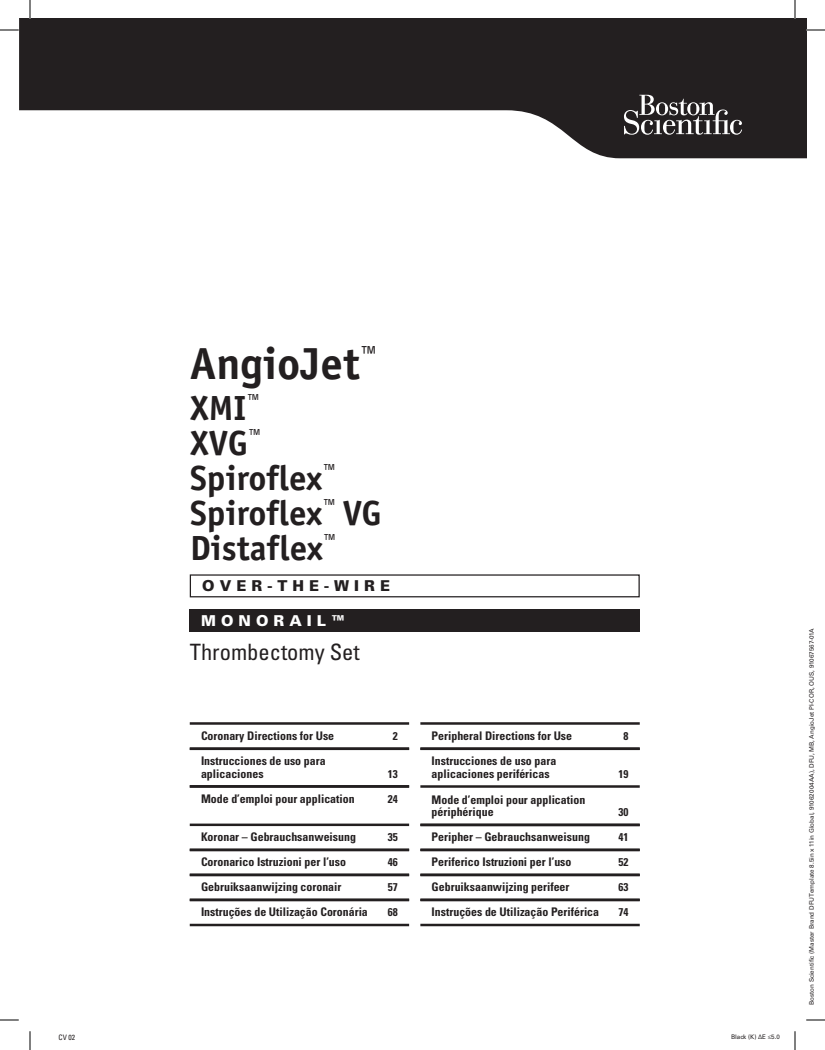
<style>
.page{position:relative;width:825px;height:1050px;background:#fff}
.page>*{position:absolute;margin:0;border:0;box-sizing:border-box;transform-origin:0 0}
.all_product_name{font:700 45px "Officina Sans Std";color:#231f20}
.all_product_name-2{font:700 35px "Officina Sans Std";color:#231f20}
.un_product_descripti{font:condensed 22.5px "Univers LT Std";color:#231f20}
.all_diff_pos{font:900 15px "Univers LT Std";letter-spacing:.335em;color:#231f20}
.all_diff_neg{font:900 15px "Univers LT Std";letter-spacing:.335em;color:#fff}
.un_dfu{font:700 condensed 11.88px/12.5px "Univers LT Std";color:#231f20}
.un_dfu-2{font:700 condensed 11.25px "Univers LT Std";color:#231f20}
.t1{font:condensed 7.5px "Univers LT Std";color:#231f20}
.t2{font:6.25px "Univers LT Std";color:#231f20}
</style>
<div class="page">
<hr style="left:190px;top:785px;width:219px;height:3px;background:#231f20">
<hr style="left:190px;top:824px;width:219px;height:2px;background:#231f20">
<hr style="left:190px;top:849px;width:219px;height:2px;background:#231f20">
<hr style="left:190px;top:874px;width:219px;height:2px;background:#231f20">
<hr style="left:190px;top:899px;width:219px;height:2px;background:#231f20">
<hr style="left:190px;top:924px;width:219px;height:2px;background:#231f20">
<hr style="left:420px;top:785px;width:220px;height:3px;background:#231f20">
<hr style="left:420px;top:824px;width:220px;height:2px;background:#231f20">
<hr style="left:420px;top:849px;width:220px;height:2px;background:#231f20">
<hr style="left:420px;top:874px;width:220px;height:2px;background:#231f20">
<hr style="left:420px;top:899px;width:220px;height:2px;background:#231f20">
<hr style="left:420px;top:924px;width:220px;height:2px;background:#231f20">
<svg style="left:199px;top:597px;width:153px;height:1px"></svg>
<div style="left:190px;top:574px;width:450px;height:23px;border:1px solid #231f20"></div>
<div style="left:190px;top:609px;width:450px;height:23px;background:#231f20"></div>
<hr style="left:190px;top:722px;width:219px;height:3px;background:#231f20">
<hr style="left:190px;top:747px;width:219px;height:3px;background:#231f20">
<hr style="left:420px;top:722px;width:220px;height:3px;background:#231f20">
<hr style="left:420px;top:747px;width:220px;height:3px;background:#231f20">
<svg style="left:19px;top:19px;width:787px;height:139px;fill:#231f20"></svg>
<svg style="left:624px;top:95px;width:118px;height:40px;background:#5a5758"></svg>
<svg style="left:0;top:29px;width:19px;height:2px"></svg>
<svg style="left:806px;top:29px;width:19px;height:2px"></svg>
<svg style="left:0;top:1019px;width:19px;height:2px"></svg>
<svg style="left:806px;top:1019px;width:19px;height:2px"></svg>
<svg style="left:29px;top:0;width:2px;height:19px"></svg>
<svg style="left:29px;top:1031px;width:2px;height:19px"></svg>
<svg style="left:794px;top:0;width:2px;height:19px"></svg>
<svg style="left:794px;top:1031px;width:2px;height:19px"></svg>
<p class="t1" style="left:59px;top:1032px;width:18px">CV 02</p>
<p class="all_product_name" style="left:190px;top:335px;width:190px">AngioJet<sup>™</sup></p>
<p class="all_product_name-2" style="left:190px;top:386px;width:72px">XMI<sup>™</sup></p>
<p class="all_product_name-2" style="left:190px;top:421px;width:74px">XVG<sup>™</sup></p>
<p class="all_product_name-2" style="left:190px;top:456px;width:148px">Spiroflex<sup>™</sup></p>
<p class="all_product_name-2" style="left:190px;top:491px;width:193px">Spiroflex<sup>™</sup> VG</p>
<p class="all_product_name-2" style="left:190px;top:526px;width:149px">Distaflex<sup>™</sup></p>
<p class="all_diff_pos" style="left:202px;top:577px;width:189px">OVER-THE-WIRE</p>
<p class="all_diff_neg" style="left:201px;top:611px;width:146px">MONORAIL™</p>
<p class="un_product_descripti" style="left:190px;top:638px;width:171px">Thrombectomy Set</p>
<p class="un_dfu" style="left:201px;top:730px;width:135px">Coronary Directions for Use</p>
<p class="un_dfu-2" style="left:393px;top:729px;width:6px">2</p>
<p class="un_dfu" style="left:432px;top:730px;width:142px">Peripheral Directions for Use</p>
<p class="un_dfu-2" style="left:624px;top:729px;width:6px">8</p>
<p class="un_dfu" style="left:201px;top:755px;width:126px">Instrucciones de uso para aplicaciones</p>
<p class="un_dfu-2" style="left:388px;top:767px;width:11px">13</p>
<p class="un_dfu" style="left:432px;top:755px;width:126px">Instrucciones de uso para aplicaciones periféricas</p>
<p class="un_dfu-2" style="left:619px;top:767px;width:11px">19</p>
<p class="un_dfu" style="left:201px;top:792px;width:155px">Mode d’emploi pour application</p>
<p class="un_dfu-2" style="left:388px;top:792px;width:11px">24</p>
<p class="un_dfu" style="left:201px;top:831px;width:157px">Koronar – Gebrauchsanweisung</p>
<p class="un_dfu-2" style="left:388px;top:831px;width:11px">35</p>
<p class="un_dfu" style="left:201px;top:856px;width:147px">Coronarico Istruzioni per l’uso</p>
<p class="un_dfu-2" style="left:388px;top:856px;width:11px">46</p>
<p class="un_dfu" style="left:201px;top:881px;width:142px">Gebruiksaanwijzing coronair</p>
<p class="un_dfu-2" style="left:388px;top:881px;width:11px">57</p>
<p class="un_dfu" style="left:201px;top:906px;width:168px">Instruções de Utilização Coronária</p>
<p class="un_dfu-2" style="left:388px;top:906px;width:11px">68</p>
<p class="un_dfu" style="left:432px;top:793px;width:155px">Mode d’emploi pour application périphérique</p>
<p class="un_dfu-2" style="left:619px;top:806px;width:11px">30</p>
<p class="un_dfu" style="left:432px;top:831px;width:160px">Peripher – Gebrauchsanweisung</p>
<p class="un_dfu-2" style="left:619px;top:831px;width:11px">41</p>
<p class="un_dfu" style="left:432px;top:856px;width:141px">Periferico Istruzioni per l’uso</p>
<p class="un_dfu-2" style="left:619px;top:856px;width:11px">52</p>
<p class="un_dfu" style="left:432px;top:881px;width:139px">Gebruiksaanwijzing perifeer</p>
<p class="un_dfu-2" style="left:619px;top:881px;width:11px">63</p>
<p class="un_dfu" style="left:432px;top:906px;width:169px">Instruções de Utilização Periférica</p>
<p class="un_dfu-2" style="left:619px;top:906px;width:11px">74</p>
<p class="t2" style="left:731px;top:1033px;width:50px">Black (K) ∆E ≤5.0</p>
<p class="t2" style="left:808px;top:1005px;width:378px;rotate:-90deg">Boston Scientific (Master Brand DFU Template 8.5in x 11in Global, 91062004AA), DFU, MB, AngioJet PI-COR, OUS, 91067567-01A</p>
</div>
